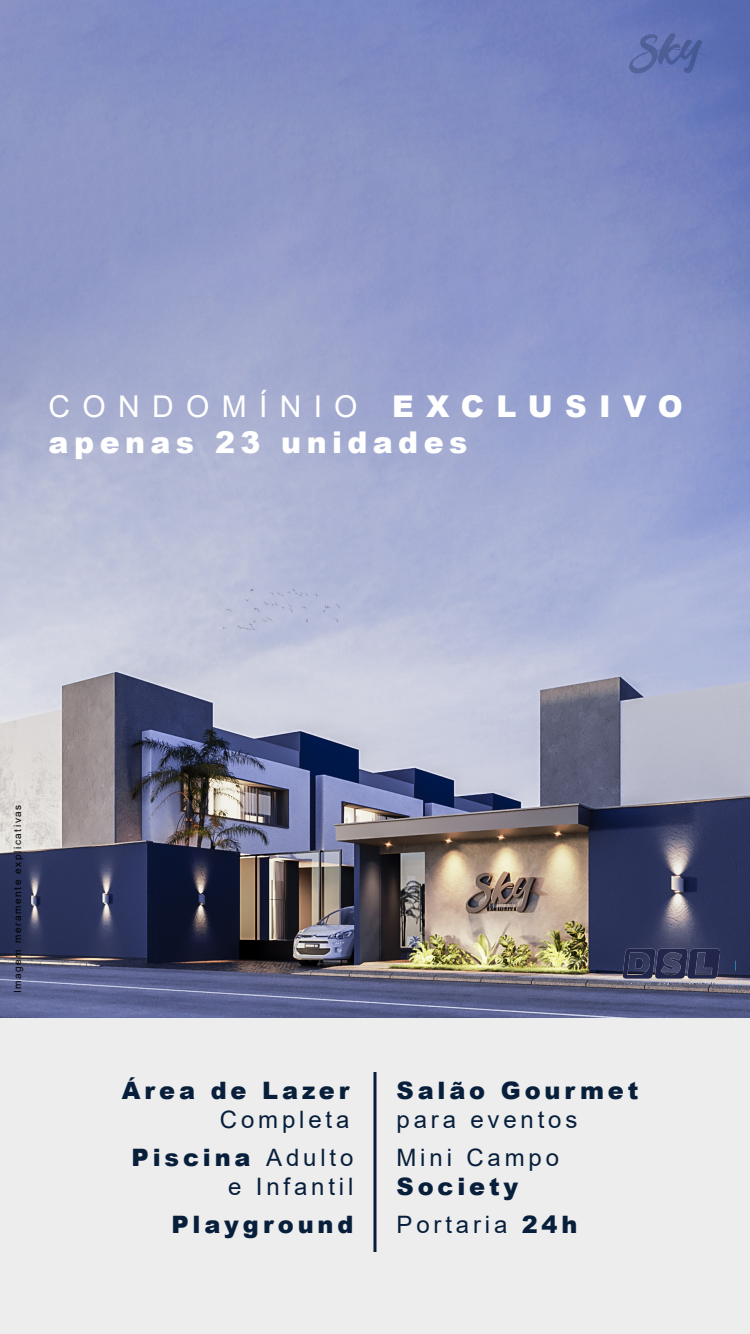
<style>
.page{position:relative;width:750px;height:1334px;background:#ededed}
.page>*{position:absolute;margin:0;border:0;box-sizing:border-box;transform-origin:0 0}
.t1{font:30px "Arial";letter-spacing:.41em;color:#fff}
.t2{font:900 30px "Arial";letter-spacing:.18em;color:#fff}
.t3{font:900 24px "Arial";letter-spacing:.16em;color:#081f3b}
.t4{font:24px "Arial";letter-spacing:.16em;color:#081f3b}
.t5{font:10px "Arial";letter-spacing:.16em;color:#000}
.s1{font-weight:900}
.s2{font-weight:400}
</style>
<div class="page">
<img style="left:0;top:0;width:750px;height:1017px">
<hr style="left:374px;top:1072px;width:2px;height:180px;background:#081f3b">
<img style="left:612px;top:935px;width:124px;height:72px">
<svg style="left:629px;top:33px;width:79px;height:41px;background:#5d6ead"></svg>
<p class="t1" style="left:49px;top:386px;width:636px">CONDOMÍNIO <span class="s1">EXCLUSIVO</span></p>
<p class="t2" style="left:49px;top:420px;width:420px">apenas 23 unidades</p>
<p class="t5" style="left:11px;top:993px;width:190px;rotate:-90deg">Imagem meramente explicativas</p>
<p class="t3" style="left:122px;top:1073px;width:229px">Área de Lazer</p>
<p class="t4" style="left:220px;top:1103px;width:131px">Completa</p>
<p class="t3" style="left:132px;top:1140px;width:223px">Piscina <span class="s2">Adulto</span></p>
<p class="t4" style="left:228px;top:1170px;width:127px">e Infantil</p>
<p class="t3" style="left:396px;top:1073px;width:243px">Salão Gourmet</p>
<p class="t4" style="left:396px;top:1103px;width:182px">para eventos</p>
<p class="t4" style="left:396px;top:1141px;width:164px">Mini Campo</p>
<p class="t3" style="left:396px;top:1169px;width:123px">Society</p>
<p class="t3" style="left:171px;top:1207px;width:184px">Playground</p>
<p class="t4" style="left:396px;top:1208px;width:182px">Portaria <span class="s1">24h</span></p>
</div>
